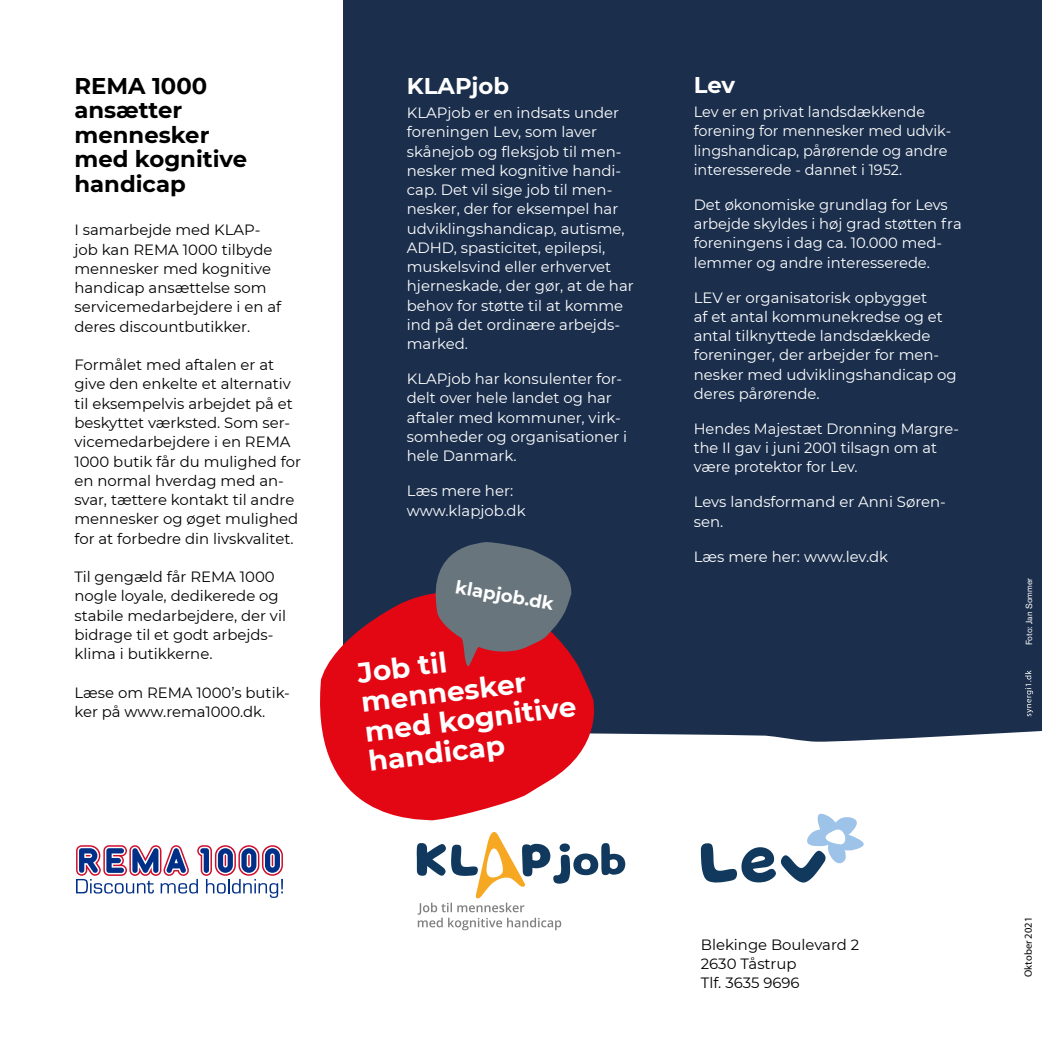
<style>
.page{position:relative;width:1042px;height:1042px;background:#fff}
.page>*{position:absolute;margin:0;border:0;box-sizing:border-box;transform-origin:0 0}
.t1{font:700 28px/29.8px "Montserrat";color:#fff}
.t2{font:700 22.75px/24.5px "Montserrat";color:#000}
.t3{font:700 22.75px "Montserrat";color:#fff}
.t4{font:700 18.03px "Montserrat";color:#fff}
.t5{font:14.88px/19.2px "Montserrat";color:#fff}
.t6{font:14.88px/19.2px "Montserrat";color:#000}
.t7{font:10.5px "Myriad Pro";color:#000}
.t8{font:8.75px "Akzidenz Grotesk BE";color:#fff}
</style>
<div class="page">
<div style="left:0;top:0;width:1042px;height:836px;background:#1b2f4d"></div>
<div style="left:0;top:731px;width:1042px;height:200px;background:#fff"></div>
<svg style="left:1025px;top:670px;width:8px;height:46px"></svg>
<svg style="left:76px;top:845px;width:207px;height:53px"></svg>
<div style="left:0;top:0;width:342px;height:760px;background:#fff"></div>
<svg style="left:701px;top:814px;width:163px;height:68px"></svg>
<svg style="left:417px;top:831px;width:208px;height:99px"></svg>
<svg style="left:312px;top:587px;width:291px;height:236px;fill:#e30613"></svg>
<svg style="left:426px;top:542px;width:148px;height:125px;background:#77525e"></svg>
<h2 class="t2" style="left:74px;top:72px;width:174px">REMA 1000 ansætter mennesker med kognitive handicap</h2>
<p class="t6" style="left:74px;top:220px;width:208px">I samarbejde med KLAP&shy;job kan REMA 1000 tilbyde mennesker med kognitive handicap ansættelse som servicemedarbejdere i en af deres discountbutikker.</p>
<p class="t6" style="left:74px;top:355px;width:228px">Formålet med aftalen er at give den enkelte et alternativ til eksempelvis arbejdet på et beskyttet værksted. Som ser&shy;vicemedarbejdere i en REMA<br>1000 butik får du mulighed for en normal hverdag med an&shy;svar, tættere kontakt til andre mennesker og øget mulighed for at forbedre din livskvalitet.</p>
<p class="t6" style="left:74px;top:566px;width:213px">Til gengæld får REMA 1000 nogle loyale, dedikerede og stabile medarbejdere, der vil bidrage til et godt arbejds&shy;klima i butikkerne.</p>
<p class="t6" style="left:74px;top:682px;width:217px">Læse om REMA 1000’s butik&shy;ker på www.rema1000.dk.</p>
<h2 class="t3" style="left:407px;top:69px;width:104px">KLAPjob</h2>
<p class="t5" style="left:407px;top:103px;width:228px">KLAPjob er en indsats under foreningen Lev, som laver skånejob og fleksjob til men&shy;nesker med kognitive handi&shy;cap. Det vil sige job til men&shy;nesker, der for eksempel har udviklingshandicap, autisme,<br>ADHD, spasticitet, epilepsi, muskelsvind eller erhvervet hjerneskade, der gør, at de har behov for støtte til at komme ind på det ordinære arbejds&shy;marked.</p>
<p class="t5" style="left:407px;top:369px;width:222px">KLAPjob har konsulenter for&shy;delt over hele landet og har aftaler med kommuner, virk&shy;somheder og organisationer i hele Danmark.</p>
<p class="t5" style="left:407px;top:481px;width:120px">Læs mere her: www.klapjob.dk</p>
<p class="t4" style="left:458px;top:574px;width:101px;rotate:10deg">klapjob.dk</p>
<h1 class="t1" style="left:356px;top:656px;width:214px;rotate:-7deg">Job til mennesker med kognitive handicap</h1>
<h2 class="t3" style="left:694px;top:68px;width:43px">Lev</h2>
<p class="t5" style="left:694px;top:102px;width:259px">Lev er en privat landsdækkende forening for mennesker med udvik&shy;lingshandicap, pårørende og andre interesserede - dannet i 1952.</p>
<p class="t5" style="left:694px;top:194px;width:269px">Det økonomiske grundlag for Levs arbejde skyldes i høj grad støtten fra foreningens i dag ca. 10.000 med&shy;lemmer og andre interesserede.</p>
<p class="t5" style="left:694px;top:287px;width:264px">LEV er organisatorisk opbygget<br>af et antal kommunekredse og et antal tilknyttede landsdækkede foreninger, der arbejder for men&shy;nesker med udviklingshandicap og deres pårørende.</p>
<p class="t5" style="left:694px;top:418px;width:267px">Hendes Majestæt Dronning Margre&shy;the II gav i juni 2001 tilsagn om at være protektor for Lev.</p>
<p class="t5" style="left:694px;top:492px;width:254px">Levs landsformand er Anni Søren&shy;sen.</p>
<p class="t5" style="left:694px;top:546px;width:196px">Læs mere her: www.lev.dk</p>
<p class="t6" style="left:701px;top:934px;width:160px">Blekinge Boulevard 2<br>2630 Tåstrup<br>Tlf. 3635 9696</p>
<p class="t8" style="left:1024px;top:645px;width:69px;rotate:-90deg">Foto: Jan Sommer</p>
<p class="t7" style="left:1022px;top:977px;width:61px;rotate:-90deg">Oktober 2021</p>
</div>
